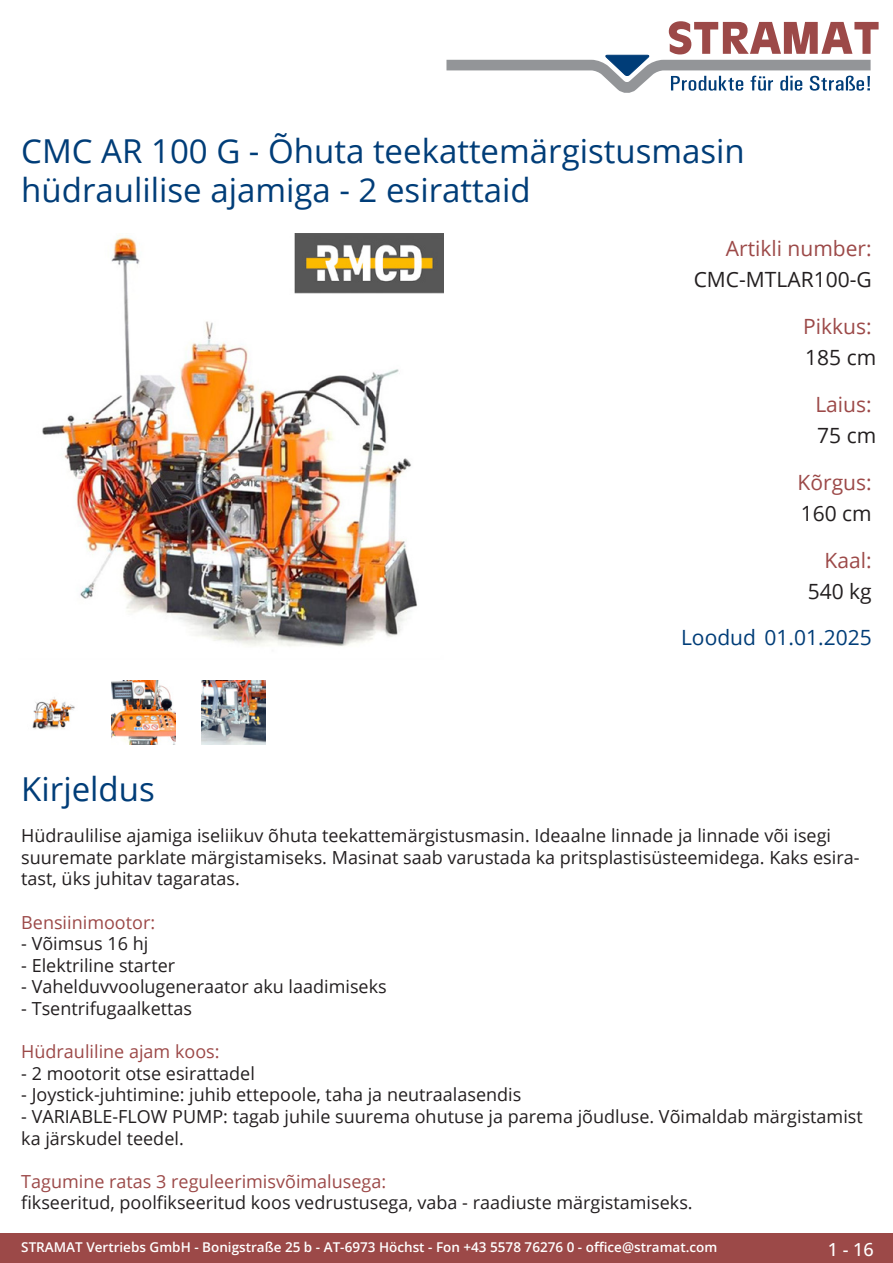
<style>
.page{position:relative;width:893px;height:1263px;background:#fff}
.page>*{position:absolute;margin:0;border:0;box-sizing:border-box;transform-origin:0 0}
.Produkttitel{font:33px/39.6px "Open Sans";color:#003d78}
.TechDaten_Überschrif{font:21px "Open Sans";color:#9c4948}
.TechDaten_Inhalt{font:21px "Open Sans";color:#231f20}
.Erstellungsdatum{font:21px "Open Sans";color:#003d78}
.Beschreibung_Text{font:18px/21.6px "Open Sans";color:#231f20}
.Beschreibung_Text-2{font:18px "Open Sans";color:#9c4948}
.t1{font:500 18px "Open Sans";color:#fff}
.t2{font:600 13.5px "Open Sans";color:#fff}
.s1{color:#9c4948}
</style>
<div class="page">
<div style="left:0;top:1233px;width:893px;height:30px;background:#9c4948"></div>
<svg style="left:446px;top:21px;width:433px;height:72px"></svg>
<img style="left:42px;top:234px;width:401px;height:413px">
<img style="left:32px;top:697px;width:43px;height:33px">
<img style="left:112px;top:680px;width:63px;height:64px">
<img style="left:202px;top:680px;width:64px;height:64px">
<p class="Produkttitel" style="left:21px;top:130px;width:725px">CMC AR 100 G - Õhuta teekattemärgistusmasin hüdraulilise ajamiga - 2 esirattaid</p>
<p class="TechDaten_Überschrif" style="left:726px;top:234px;width:147px">Artikli number:</p>
<p class="TechDaten_Inhalt" style="left:694px;top:265px;width:180px">CMC-MTLAR100-G</p>
<p class="TechDaten_Überschrif" style="left:803px;top:312px;width:70px">Pikkus:</p>
<p class="TechDaten_Inhalt" style="left:805px;top:343px;width:73px">185 cm</p>
<p class="TechDaten_Überschrif" style="left:815px;top:390px;width:58px">Laius:</p>
<p class="TechDaten_Inhalt" style="left:817px;top:421px;width:61px">75 cm</p>
<p class="TechDaten_Überschrif" style="left:798px;top:468px;width:76px">Kõrgus:</p>
<p class="TechDaten_Inhalt" style="left:801px;top:499px;width:73px">160 cm</p>
<p class="TechDaten_Überschrif" style="left:825px;top:546px;width:49px">Kaal:</p>
<p class="TechDaten_Inhalt" style="left:808px;top:577px;width:66px">540 kg</p>
<p class="Erstellungsdatum" style="left:681px;top:623px;width:192px">Loodud 01.01.2025</p>
<p class="Produkttitel" style="left:21px;top:768px;width:135px">Kirjeldus</p>
<p class="Beschreibung_Text" style="left:21px;top:824px;width:838px">Hüdraulilise ajamiga iseliikuv õhuta teekattemärgistusmasin. Ideaalne linnade ja linnade või isegi suuremate parklate märgistamiseks. Masinat saab varustada ka pritsplastisüsteemidega. Kaks esira&shy;tast, üks juhitav tagaratas.</p>
<p class="Beschreibung_Text-2" style="left:21px;top:910px;width:135px">Bensiinimootor:</p>
<p class="Beschreibung_Text" style="left:21px;top:932px;width:129px">- Võimsus 16 hj</p>
<p class="Beschreibung_Text" style="left:21px;top:954px;width:155px">- Elektriline starter</p>
<p class="Beschreibung_Text" style="left:21px;top:975px;width:367px">- Vahelduvvoolugeneraator aku laadimiseks</p>
<p class="Beschreibung_Text" style="left:21px;top:997px;width:172px">- Tsentrifugaalkettas</p>
<p class="Beschreibung_Text-2" style="left:21px;top:1039px;width:200px">Hüdrauliline ajam koos:</p>
<p class="Beschreibung_Text" style="left:21px;top:1062px;width:235px">- 2 mootorit otse esirattadel</p>
<p class="Beschreibung_Text" style="left:21px;top:1083px;width:502px">- Joystick-juhtimine: juhib ettepoole, taha ja neutraalasendis</p>
<p class="Beschreibung_Text" style="left:21px;top:1105px;width:843px">- VARIABLE-FLOW PUMP: tagab juhile suurema ohutuse ja parema jõudluse. Võimaldab märgistamist ka järskudel teedel.</p>
<p class="Beschreibung_Text" style="left:21px;top:1170px;width:673px"><span class="s1">Tagumine ratas 3 reguleerimisvõimalusega:<br></span>fikseeritud, poolfikseeritud koos vedrustusega, vaba - raadiuste märgistamiseks.</p>
<p class="t2" style="left:21px;top:1238px;width:698px">STRAMAT Vertriebs GmbH - Bonigstraße 25 b - AT-6973 Höchst - Fon +43 5578 76276 0 - office@stramat.com</p>
<p class="t1" style="left:828px;top:1237px;width:48px">1 - 16</p>
</div>
